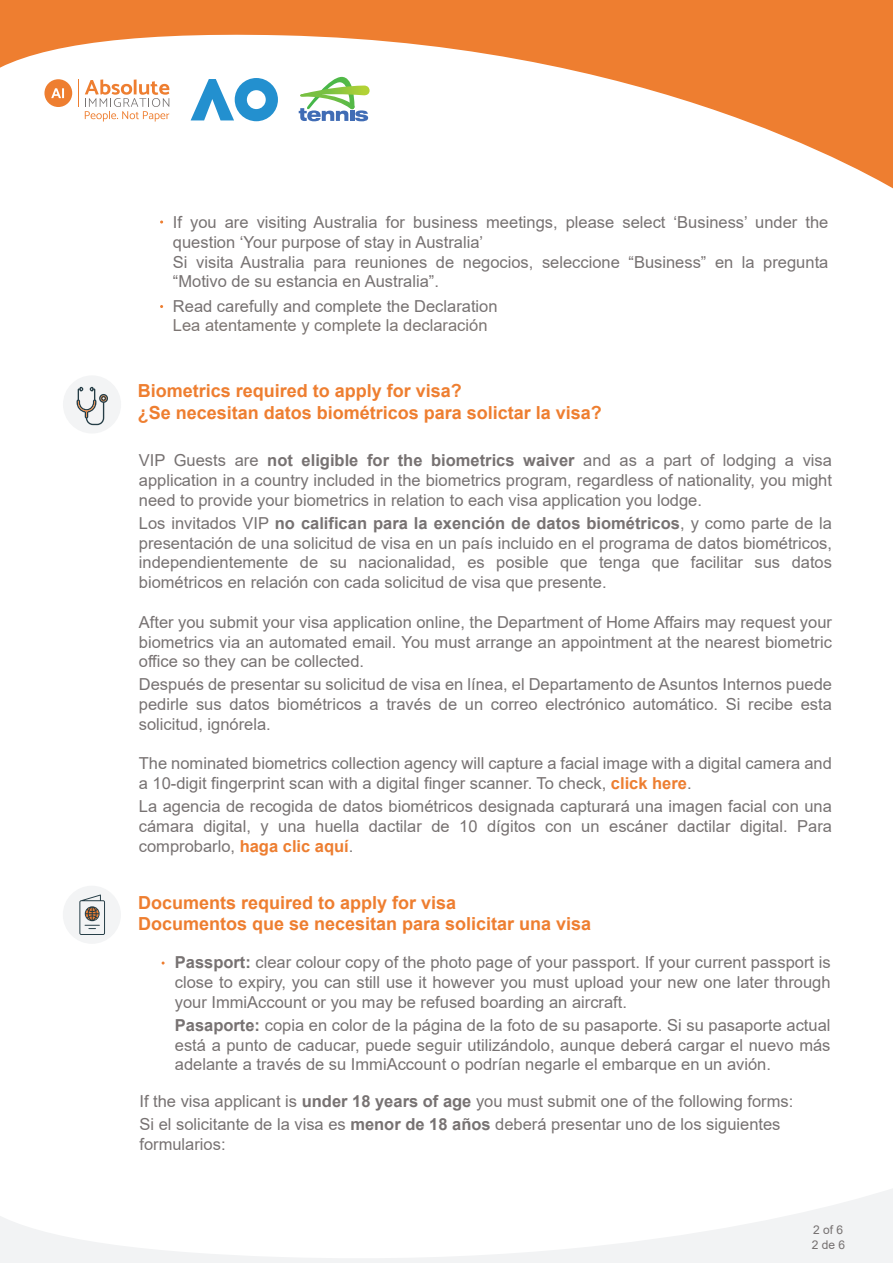
<style>
.page{position:relative;width:893px;height:1263px;background:#fff}
.page>*{position:absolute;margin:0;border:0;box-sizing:border-box;transform-origin:0 0}
.t1{font:700 18px/21.6px "Arial";color:#ee7e30}
.t2{font:16.5px/19.8px "Arial";color:#777272;text-align:justify}
.t3{font:16.5px "Arial";color:#7c7572}
.t4{font:12px/15px "Arial";color:#767171}
.s1{color:#767171}
.s2{font-weight:700}
.s3{font-weight:700;color:#ed7e31}
</style>
<div class="page">
<svg style="left:0;top:1189px;width:892px;height:74px"></svg>
<svg style="left:0;top:0;width:893px;height:189px"></svg>
<svg style="left:191px;top:78px;width:87px;height:43px"></svg>
<svg style="left:78px;top:79px;width:1px;height:28px"></svg>
<svg style="left:85px;top:79px;width:84px;height:43px"></svg>
<svg style="left:44px;top:79px;width:28px;height:28px"></svg>
<svg style="left:299px;top:77px;width:71px;height:44px"></svg>
<div style="left:63px;top:375px;width:58px;height:58px;background:#f3f4f5;border-radius:50%"></div>
<svg style="left:77px;top:387px;width:31px;height:38px"></svg>
<div style="left:63px;top:886px;width:58px;height:58px;background:#f3f4f5;border-radius:50%"></div>
<svg style="left:79px;top:894px;width:26px;height:41px"></svg>
<p class="t2" style="left:173px;top:212px;width:657px;text-align:left">If you are visiting Australia for business meetings, please select ‘Business’ under the question ‘Your purpose of stay in Australia’<br>Si visita Australia para reuniones de negocios, seleccione “Business” en la pregunta “Motivo de su estancia en Australia”.</p>
<p class="t2" style="left:173px;top:296px;width:326px">Read carefully and complete the Declaration</p>
<p class="t3" style="left:173px;top:314px;width:316px">Lea atentamente y complete la declaración</p>
<p class="t1" style="left:138px;top:380px;width:466px">Biometrics required to apply for visa?<br>¿Se necesitan datos biométricos para solictar la visa?</p>
<p class="t2" style="left:139px;top:451px;width:695px"><span class="s1">VIP Guests</span> are <span class="s2">not eligible for the biometrics waiver</span> and as a part of lodging a visa application in a country included in the biometrics program, regardless of nationality, you might need to provide your biometrics in relation to each visa application you lodge.</p>
<p class="t2" style="left:139px;top:513px;width:695px">Los invitados VIP <span class="s2">no califican para la exención de datos biométricos</span>, y como parte de la presentación de una solicitud de visa en un país incluido en el programa de datos biométricos, independientemente de su nacionalidad, es posible que tenga que facilitar sus datos biométricos en relación con cada solicitud de visa que presente.</p>
<p class="t2" style="left:139px;top:612px;width:695px">After you submit your visa application online, the Department of Home Affairs may request your biometrics via an automated email. You must arrange an appointment at the nearest biometric office so they can be collected.</p>
<p class="t2" style="left:139px;top:674px;width:695px">Después de presentar su solicitud de visa en línea, el Departamento de Asuntos Internos puede pedirle sus datos biométricos a través de un correo electrónico automático. Si recibe esta solicitud, ignórela.</p>
<p class="t2" style="left:139px;top:754px;width:695px">The nominated biometrics collection agency will capture a facial image with a digital camera and a 10-digit fingerprint scan with a digital finger scanner. To check, <span class="s3">click here</span>.</p>
<p class="t2" style="left:139px;top:796px;width:695px">La agencia de recogida de datos biométricos designada capturará una imagen facial con una cámara digital, y una huella dactilar de 10 dígitos con un escáner dactilar digital. Para comprobarlo, <span class="s3">haga clic aquí</span>.</p>
<p class="t1" style="left:138px;top:892px;width:455px">Documents required to apply for visa<br>Documentos que se necesitan para solicitar una visa</p>
<p class="t2" style="left:175px;top:952px;width:657px"><span class="s2">Passport:</span> clear colour copy of the photo page of your passport. If your current passport is close to expiry, you can still use it however you must upload your new one later through your ImmiAccount or you may be refused boarding an aircraft.</p>
<p class="t2" style="left:175px;top:1015px;width:657px"><span class="s2">Pasaporte:</span> copia en color de la página de la foto de su pasaporte. Si su pasaporte actual está a punto de caducar, puede seguir utilizándolo, aunque deberá cargar el nuevo más adelante a través de su ImmiAccount o podrían negarle el embarque en un avión.</p>
<p class="t2" style="left:139px;top:1090px;width:655px;line-height:22.8px">If the visa applicant is <span class="s2">under 18 years of age</span> you must submit one of the following forms:<br>Si el solicitante de la visa es <span class="s2">menor de 18 años</span> deberá presentar uno de los siguientes</p>
<p class="t2" style="left:139px;top:1134px;width:88px">formularios:</p>
<p class="t4" style="left:812px;top:1223px;width:35px">2 of 6<br>2 de 6</p>
</div>
